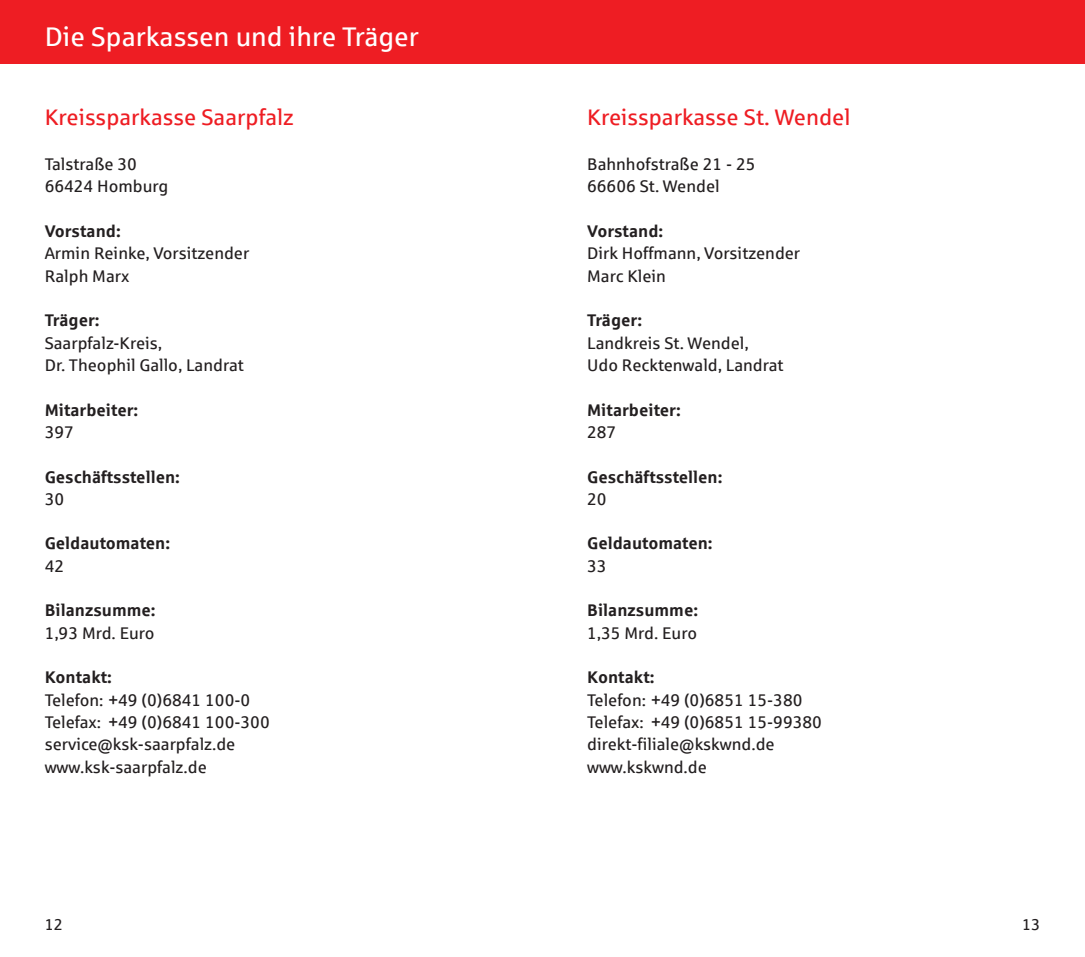
<style>
.page{position:relative;width:1085px;height:957px;background:#fff}
.page>*{position:absolute;margin:0;border:0;box-sizing:border-box;transform-origin:0 0}
.ueber_klein{font:27px "Sparkasse Rgr";color:#fff}
.ueber_klein-2{font:22.5px "Sparkasse Rgr";color:#ee1d23}
.bu{font:16.88px "Sparkasse Rgr";color:#231f20}
.bu-2{font:700 16.88px "Sparkasse Rg";color:#231f20}
.ueber_klein-3{font:15.75px "Sparkasse Rgr";color:#231f20}
</style>
<div class="page">
<div style="left:0;top:0;width:1084px;height:64px;background:#ee1d23"></div>
<p class="ueber_klein" style="left:45px;top:20px;width:375px">Die Sparkassen und ihre Träger</p>
<p class="ueber_klein-2" style="left:45px;top:104px;width:250px">Kreissparkasse Saarpfalz</p>
<p class="bu" style="left:45px;top:154px;width:94px">Talstraße 30</p>
<p class="bu" style="left:45px;top:176px;width:125px">66424 Homburg</p>
<p class="bu-2" style="left:45px;top:220px;width:78px">Vorstand:</p>
<p class="bu" style="left:45px;top:243px;width:206px">Armin Reinke, Vorsitzender</p>
<p class="bu" style="left:45px;top:265px;width:86px">Ralph Marx</p>
<p class="bu-2" style="left:45px;top:309px;width:56px">Träger:</p>
<p class="bu" style="left:45px;top:332px;width:119px">Saarpfalz-Kreis,</p>
<p class="bu" style="left:45px;top:355px;width:201px">Dr. Theophil Gallo, Landrat</p>
<p class="bu-2" style="left:45px;top:399px;width:95px">Mitarbeiter:</p>
<p class="bu" style="left:45px;top:421px;width:31px">397</p>
<p class="bu-2" style="left:45px;top:466px;width:137px">Geschäftsstellen:</p>
<p class="bu" style="left:45px;top:488px;width:21px">30</p>
<p class="bu-2" style="left:45px;top:533px;width:127px">Geldautomaten:</p>
<p class="bu" style="left:45px;top:555px;width:21px">42</p>
<p class="bu-2" style="left:45px;top:600px;width:112px">Bilanzsumme:</p>
<p class="bu" style="left:45px;top:622px;width:111px">1,93 Mrd. Euro</p>
<p class="bu-2" style="left:45px;top:667px;width:69px">Kontakt:</p>
<p class="bu" style="left:45px;top:689px;width:207px">Telefon: +49 (0)6841 100-0</p>
<p class="bu" style="left:45px;top:712px;width:226px">Telefax: +49 (0)6841 100-300</p>
<p class="bu" style="left:45px;top:734px;width:192px">service@ksk-saarpfalz.de</p>
<p class="bu" style="left:45px;top:756px;width:164px">www.ksk-saarpfalz.de</p>
<p class="ueber_klein-2" style="left:587px;top:104px;width:265px">Kreissparkasse St. Wendel</p>
<p class="bu" style="left:587px;top:154px;width:170px">Bahnhofstraße 21 - 25</p>
<p class="bu" style="left:587px;top:176px;width:134px">66606 St. Wendel</p>
<p class="bu-2" style="left:587px;top:220px;width:78px">Vorstand:</p>
<p class="bu" style="left:587px;top:243px;width:214px">Dirk Hoffmann, Vorsitzender</p>
<p class="bu" style="left:587px;top:265px;width:80px">Marc Klein</p>
<p class="bu-2" style="left:587px;top:309px;width:56px">Träger:</p>
<p class="bu" style="left:587px;top:332px;width:163px">Landkreis St. Wendel,</p>
<p class="bu" style="left:587px;top:355px;width:198px">Udo Recktenwald, Landrat</p>
<p class="bu-2" style="left:587px;top:399px;width:95px">Mitarbeiter:</p>
<p class="bu" style="left:587px;top:421px;width:31px">287</p>
<p class="bu-2" style="left:587px;top:466px;width:137px">Geschäftsstellen:</p>
<p class="bu" style="left:587px;top:488px;width:21px">20</p>
<p class="bu-2" style="left:587px;top:533px;width:127px">Geldautomaten:</p>
<p class="bu" style="left:587px;top:555px;width:21px">33</p>
<p class="bu-2" style="left:587px;top:600px;width:112px">Bilanzsumme:</p>
<p class="bu" style="left:587px;top:622px;width:111px">1,35 Mrd. Euro</p>
<p class="bu-2" style="left:587px;top:667px;width:69px">Kontakt:</p>
<p class="bu" style="left:587px;top:689px;width:217px">Telefon: +49 (0)6851 15-380</p>
<p class="bu" style="left:587px;top:712px;width:236px">Telefax: +49 (0)6851 15-99380</p>
<p class="bu" style="left:587px;top:734px;width:189px">direkt-filiale@kskwnd.de</p>
<p class="bu" style="left:587px;top:756px;width:121px">www.kskwnd.de</p>
<p class="ueber_klein-3" style="left:45px;top:915px;width:20px">12</p>
<p class="ueber_klein-3" style="left:1021px;top:915px;width:20px">13</p>
</div>
